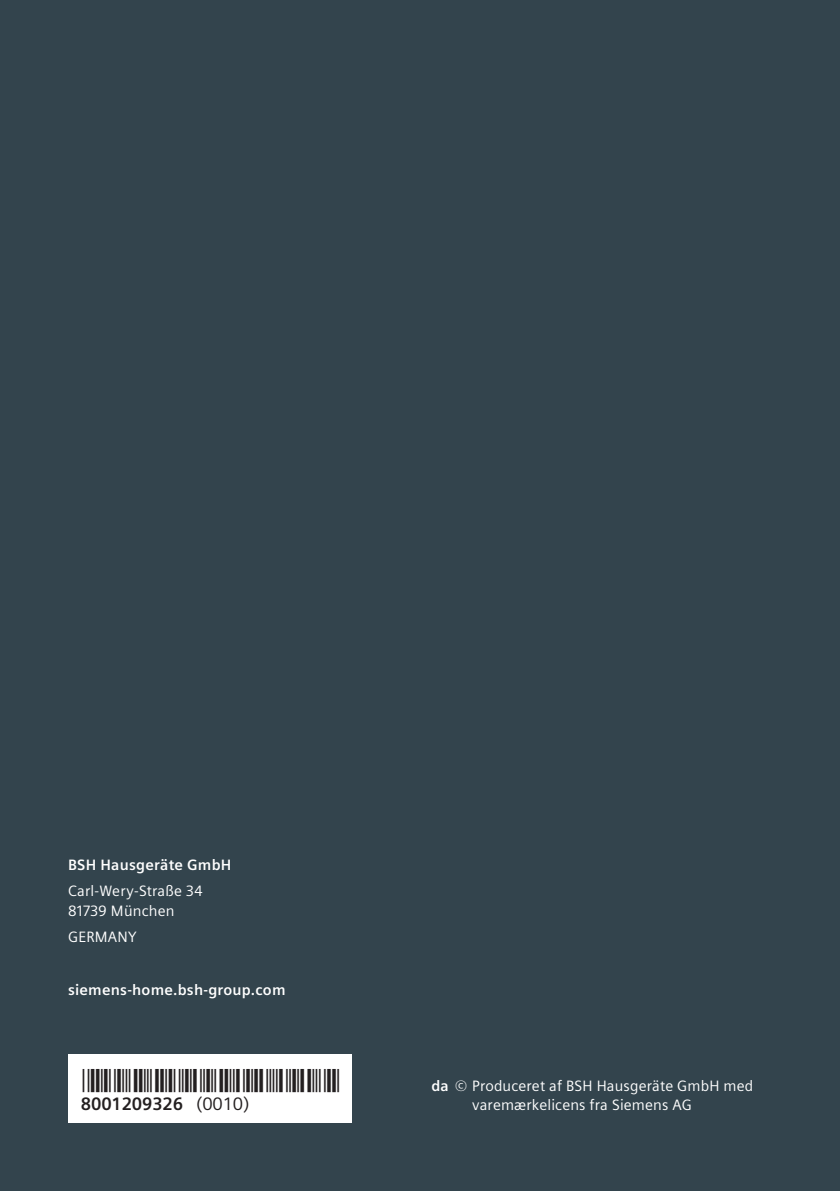
<style>
.page{position:relative;width:840px;height:1191px;background:#fff}
.page>*{position:absolute;margin:0;border:0;box-sizing:border-box;transform-origin:0 0}
.t1{font:23.6px "Code 39 Logitogo";color:#231f20}
.t2{font:700 18px "Siemens Sans Global";letter-spacing:-.01em;color:#231f20}
.t3{font:15px/19.6px "Siemens Sans Global";letter-spacing:.01em;color:#fff}
.t4{font:700 15px "Siemens Sans";letter-spacing:.015em;color:#fff}
.t5{font:15px/19.6px "Siemens Sans";letter-spacing:.015em;color:#fff}
.s1{font-family:"Siemens Sans";font-weight:700}
.s2{font-weight:400}
</style>
<div class="page">
<div style="left:0;top:0;width:839px;height:1191px;background:#33444d"></div>
<div style="left:68px;top:1054px;width:283px;height:68px;background:#fff"></div>
<p class="t4" style="left:68px;top:856px;width:165px">BSH Hausgeräte GmbH</p>
<p class="t5" style="left:68px;top:881px;width:136px">Carl-Wery-Straße 34<br>81739 München</p>
<p class="t5" style="left:68px;top:927px;width:70px">GERMANY</p>
<p class="t4" style="left:68px;top:980px;width:219px">siemens-home.bsh-group.com</p>
<h1 class="t1" style="left:83px;top:1064px;width:259px">*8001209326*</h1>
<p class="t3" style="left:472px;top:1075px;width:282px;text-indent:-41px"><span class="s1">da</span> © Produceret af BSH Hausgeräte GmbH med varemærkelicens fra Siemens AG</p>
<p class="t2" style="left:81px;top:1090px;width:170px">8001209326 <span class="s2">(0010)</span></p>
</div>
